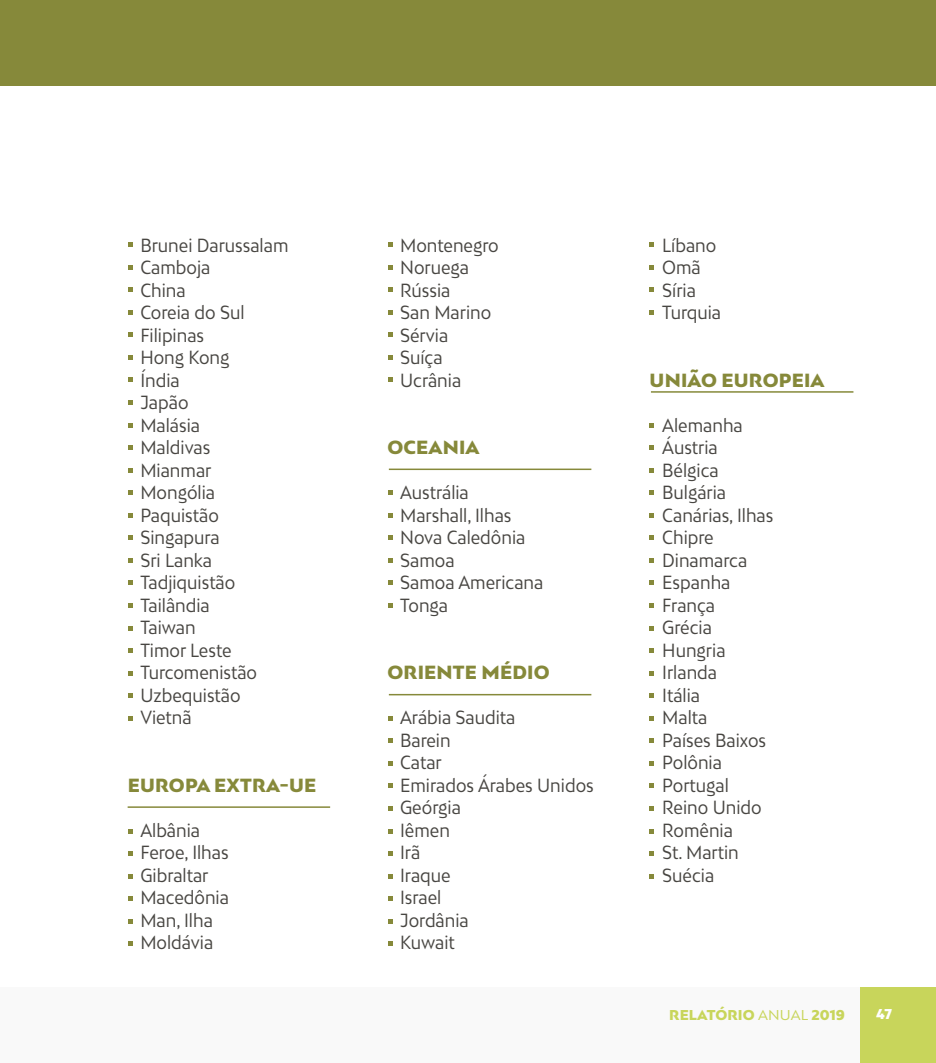
<style>
.page{position:relative;width:936px;height:1063px;background:#fff}
.page>*{position:absolute;margin:0;border:0;box-sizing:border-box;transform-origin:0 0}
.t1{font:18px/22.5px "Bw Mitga";color:#484642;scale:.9 1}
.t2{font:900 18px "Bw Mitga";letter-spacing:.01em;color:#86893a}
.t3{font:900 13.5px "Bw Mitga";letter-spacing:.01em;color:#c8d55b}
.t4{font:900 13.5px "Bw Mitga";color:#fff}
.s1{font-weight:400}
</style>
<div class="page">
<div style="left:0;top:987px;width:862px;height:76px;background:#f9f9f9"></div>
<div style="left:0;top:0;width:935px;height:85px;background:#86893a"></div>
<div style="left:860px;top:987px;width:75px;height:76px;background:#c8d55b"></div>
<hr style="left:128px;top:806px;width:202px;height:2px;background:#86893a">
<hr style="left:389px;top:694px;width:202px;height:1px;background:#86893a">
<hr style="left:389px;top:469px;width:202px;height:1px;background:#86893a">
<hr style="left:651px;top:391px;width:202px;height:2px;background:#86893a">
<svg style="left:128px;top:287px;width:4px;height:5px"></svg>
<svg style="left:388px;top:287px;width:4px;height:5px"></svg>
<svg style="left:649px;top:287px;width:4px;height:5px"></svg>
<svg style="left:128px;top:242px;width:4px;height:5px"></svg>
<svg style="left:388px;top:242px;width:4px;height:5px"></svg>
<svg style="left:649px;top:242px;width:4px;height:5px"></svg>
<svg style="left:128px;top:468px;width:4px;height:4px"></svg>
<svg style="left:649px;top:468px;width:4px;height:4px"></svg>
<svg style="left:128px;top:648px;width:4px;height:5px"></svg>
<svg style="left:649px;top:648px;width:4px;height:5px"></svg>
<svg style="left:128px;top:378px;width:4px;height:4px"></svg>
<svg style="left:388px;top:378px;width:4px;height:4px"></svg>
<svg style="left:128px;top:558px;width:4px;height:5px"></svg>
<svg style="left:388px;top:558px;width:4px;height:5px"></svg>
<svg style="left:649px;top:558px;width:4px;height:5px"></svg>
<svg style="left:388px;top:739px;width:4px;height:4px"></svg>
<svg style="left:649px;top:739px;width:4px;height:4px"></svg>
<svg style="left:128px;top:851px;width:4px;height:5px"></svg>
<svg style="left:388px;top:851px;width:4px;height:5px"></svg>
<svg style="left:649px;top:851px;width:4px;height:5px"></svg>
<svg style="left:128px;top:333px;width:4px;height:4px"></svg>
<svg style="left:388px;top:333px;width:4px;height:4px"></svg>
<svg style="left:128px;top:513px;width:4px;height:4px"></svg>
<svg style="left:388px;top:513px;width:4px;height:4px"></svg>
<svg style="left:649px;top:513px;width:4px;height:4px"></svg>
<svg style="left:128px;top:693px;width:4px;height:5px"></svg>
<svg style="left:649px;top:693px;width:4px;height:5px"></svg>
<svg style="left:128px;top:423px;width:4px;height:4px"></svg>
<svg style="left:649px;top:423px;width:4px;height:4px"></svg>
<svg style="left:128px;top:603px;width:4px;height:5px"></svg>
<svg style="left:388px;top:603px;width:4px;height:5px"></svg>
<svg style="left:649px;top:603px;width:4px;height:5px"></svg>
<svg style="left:388px;top:784px;width:4px;height:4px"></svg>
<svg style="left:649px;top:784px;width:4px;height:4px"></svg>
<svg style="left:128px;top:896px;width:4px;height:5px"></svg>
<svg style="left:388px;top:896px;width:4px;height:5px"></svg>
<svg style="left:128px;top:310px;width:4px;height:4px"></svg>
<svg style="left:388px;top:310px;width:4px;height:4px"></svg>
<svg style="left:649px;top:310px;width:4px;height:4px"></svg>
<svg style="left:128px;top:265px;width:4px;height:4px"></svg>
<svg style="left:388px;top:265px;width:4px;height:4px"></svg>
<svg style="left:649px;top:265px;width:4px;height:4px"></svg>
<svg style="left:128px;top:490px;width:4px;height:5px"></svg>
<svg style="left:388px;top:490px;width:4px;height:5px"></svg>
<svg style="left:649px;top:490px;width:4px;height:5px"></svg>
<svg style="left:128px;top:671px;width:4px;height:4px"></svg>
<svg style="left:649px;top:671px;width:4px;height:4px"></svg>
<svg style="left:128px;top:400px;width:4px;height:5px"></svg>
<svg style="left:128px;top:581px;width:4px;height:4px"></svg>
<svg style="left:388px;top:581px;width:4px;height:4px"></svg>
<svg style="left:649px;top:581px;width:4px;height:4px"></svg>
<svg style="left:388px;top:761px;width:4px;height:5px"></svg>
<svg style="left:649px;top:761px;width:4px;height:5px"></svg>
<svg style="left:128px;top:874px;width:4px;height:4px"></svg>
<svg style="left:388px;top:874px;width:4px;height:4px"></svg>
<svg style="left:649px;top:874px;width:4px;height:4px"></svg>
<svg style="left:128px;top:355px;width:4px;height:5px"></svg>
<svg style="left:388px;top:355px;width:4px;height:5px"></svg>
<svg style="left:128px;top:536px;width:4px;height:4px"></svg>
<svg style="left:388px;top:536px;width:4px;height:4px"></svg>
<svg style="left:649px;top:536px;width:4px;height:4px"></svg>
<svg style="left:128px;top:716px;width:4px;height:4px"></svg>
<svg style="left:388px;top:716px;width:4px;height:4px"></svg>
<svg style="left:649px;top:716px;width:4px;height:4px"></svg>
<svg style="left:128px;top:829px;width:4px;height:4px"></svg>
<svg style="left:388px;top:829px;width:4px;height:4px"></svg>
<svg style="left:649px;top:829px;width:4px;height:4px"></svg>
<svg style="left:128px;top:445px;width:4px;height:5px"></svg>
<svg style="left:649px;top:445px;width:4px;height:5px"></svg>
<svg style="left:128px;top:626px;width:4px;height:4px"></svg>
<svg style="left:649px;top:626px;width:4px;height:4px"></svg>
<svg style="left:388px;top:806px;width:4px;height:5px"></svg>
<svg style="left:649px;top:806px;width:4px;height:5px"></svg>
<svg style="left:128px;top:919px;width:4px;height:5px"></svg>
<svg style="left:388px;top:919px;width:4px;height:5px"></svg>
<svg style="left:128px;top:942px;width:4px;height:4px"></svg>
<svg style="left:388px;top:942px;width:4px;height:4px"></svg>
<p class="t1" style="left:140px;top:233px;width:166px">Brunei Darussalam<br>Camboja<br>China<br>Coreia do Sul<br>Filipinas<br>Hong Kong<br>Índia<br>Japão<br>Malásia<br>Maldivas<br>Mianmar<br>Mongólia<br>Paquistão<br>Singapura<br>Sri Lanka<br>Tadjiquistão<br>Tailândia<br>Taiwan<br>Timor Leste<br>Turcomenistão<br>Uzbequistão<br>Vietnã</p>
<p class="t2" style="left:128px;top:773px;width:190px">EUROPA EXTRA-UE</p>
<p class="t1" style="left:140px;top:818px;width:100px">Albânia<br>Feroe, Ilhas<br>Gibraltar<br>Macedônia<br>Man, Ilha<br>Moldávia</p>
<p class="t1" style="left:400px;top:233px;width:111px">Montenegro<br>Noruega<br>Rússia<br>San Marino<br>Sérvia<br>Suíça<br>Ucrânia</p>
<p class="t2" style="left:387px;top:435px;width:93px">OCEANIA</p>
<p class="t1" style="left:400px;top:481px;width:161px">Austrália<br>Marshall, Ilhas<br>Nova Caledônia<br>Samoa<br>Samoa Americana<br>Tonga</p>
<p class="t2" style="left:387px;top:660px;width:164px">ORIENTE MÉDIO</p>
<p class="t1" style="left:400px;top:706px;width:217px">Arábia Saudita<br>Barein<br>Catar<br>Emirados Árabes Unidos<br>Geórgia<br>Iêmen<br>Irã<br>Iraque<br>Israel<br>Jordânia<br>Kuwait</p>
<p class="t1" style="left:662px;top:233px;width:67px">Líbano<br>Omã<br>Síria<br>Turquia</p>
<p class="t2" style="left:649px;top:368px;width:176px">UNIÃO EUROPEIA</p>
<p class="t1" style="left:662px;top:413px;width:125px">Alemanha<br>Áustria<br>Bélgica<br>Bulgária<br>Canárias, Ilhas<br>Chipre<br>Dinamarca<br>Espanha<br>França<br>Grécia<br>Hungria<br>Irlanda<br>Itália<br>Malta<br>Países Baixos<br>Polônia<br>Portugal<br>Reino Unido<br>Romênia<br>St. Martin<br>Suécia</p>
<p class="t3" style="left:669px;top:1006px;width:177px">RELATÓRIO <span class="s1">ANUAL</span> 2019</p>
<p class="t4" style="left:876px;top:1005px;width:17px">47</p>
</div>
